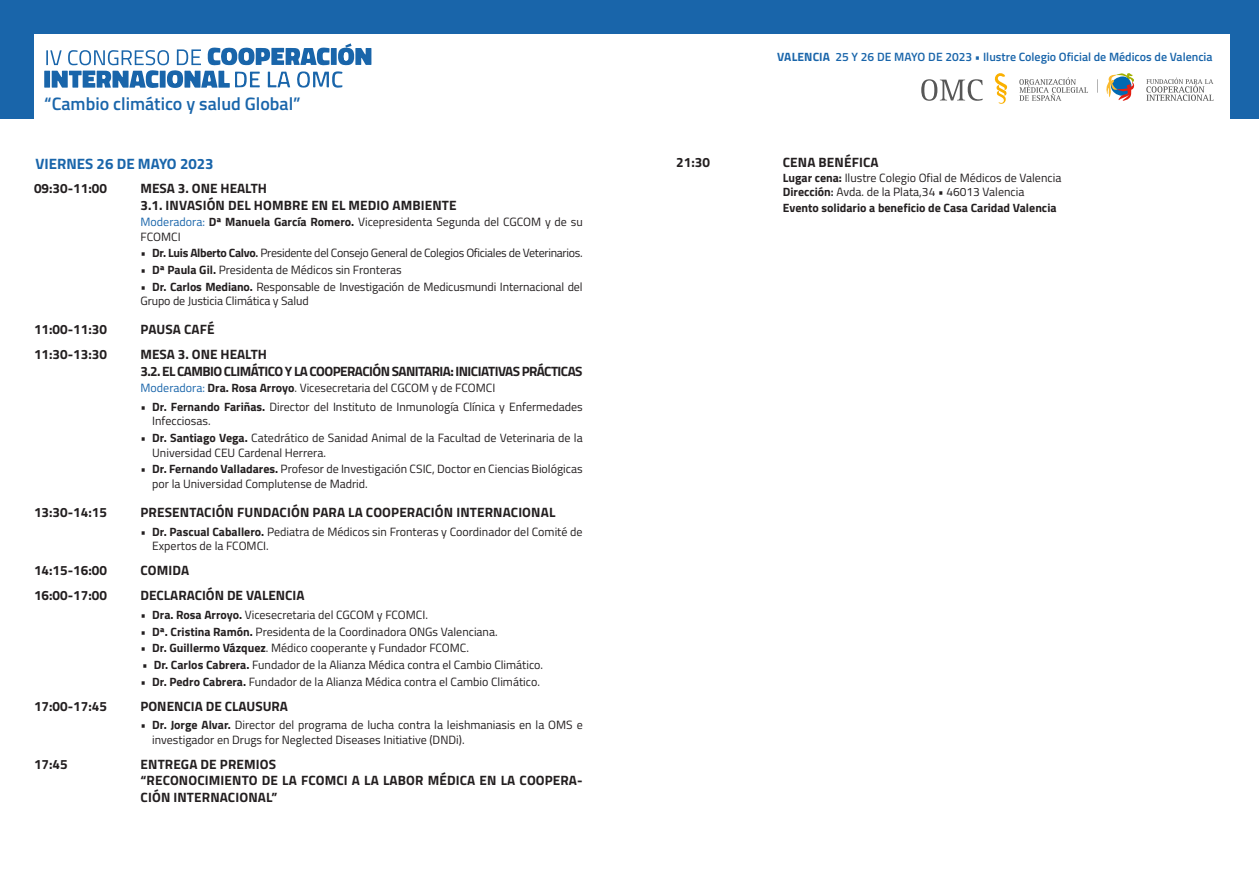
<style>
.page{position:relative;width:1259px;height:893px;background:#fff}
.page>*{position:absolute;margin:0;border:0;box-sizing:border-box;transform-origin:0 0}
.t1{font:600 18px "Titillium";color:#1965aa}
.t2{font:700 15px "Titillium";color:#1965aa}
.t3{font:700 13.5px/16.4px "Titillium";color:#231f20}
.t4{font:700 13.5px/16.4px "Titillium";letter-spacing:-.04em;color:#231f20}
.t5{font:12px/14.5px "Titillium";color:#231f20}
.t6{font:12px "Titillium";letter-spacing:-.025em;color:#231f20}
.t7{font:600 12px "Titillium";color:#1965aa}
.t8{font:700 12px "Titillium";color:#231f20}
.s1{color:#1965aa}
.s2{font-weight:700}
.s3{font-weight:600}
</style>
<div class="page">
<div style="left:0;top:0;width:1259px;height:119px;background:#1965aa"></div>
<div style="left:34px;top:34px;width:1195px;height:93px;background:#fff"></div>
<svg style="left:44px;top:43px;width:327px;height:45px"></svg>
<svg style="left:921px;top:73px;width:292px;height:31px"></svg>
<h1 class="t1" style="left:44px;top:90px;width:258px">“Cambio climático y salud Global”</h1>
<p class="t2" style="left:36px;top:152px;width:180px">VIERNES 26 DE MAYO 2023</p>
<p class="t3" style="left:34px;top:180px;width:74px">09:30-11:00</p>
<p class="t3" style="left:141px;top:180px;width:318px">MESA 3. ONE HEALTH<br>3.1. INVASIÓN DEL HOMBRE EN EL MEDIO AMBIENTE</p>
<p class="t5" style="left:141px;top:214px;width:444px"><span class="s1">Moderadora:</span> <span class="s2">Dª Manuela García Romero.</span> Vicepresidenta Segunda del CGCOM y de su<br>FCOMCI</p>
<p class="t6" style="left:141px;top:244px;width:444px">• <span class="s2">Dr. Luis Alberto Calvo</span><span class="s3">.</span> Presidente del Consejo General de Colegios Oficiales de Veterinarios.</p>
<p class="t5" style="left:141px;top:262px;width:263px">• <span class="s2">Dª Paula Gil.</span> Presidenta de Médicos sin Fronteras</p>
<p class="t5" style="left:141px;top:279px;width:443px">• <span class="s2">Dr. Carlos Mediano.</span> Responsable de Investigación de Medicusmundi Internacional del<br>Grupo de Justicia Climática y Salud</p>
<p class="t3" style="left:34px;top:321px;width:74px">11:00-11:30</p>
<p class="t3" style="left:141px;top:321px;width:76px">PAUSA CAFÉ</p>
<p class="t3" style="left:34px;top:346px;width:74px">11:30-13:30</p>
<p class="t4" style="left:141px;top:346px;width:443px">MESA 3. ONE HEALTH<br>3.2. EL CAMBIO CLIMÁTICO Y LA COOPERACIÓN SANITARIA: INICIATIVAS PRÁCTICAS</p>
<p class="t5" style="left:141px;top:380px;width:356px"><span class="s1">Moderadora:</span> <span class="s2">Dra. Rosa Arroyo</span>. Vicesecretaria del CGCOM y de FCOMCI</p>
<p class="t5" style="left:152px;top:399px;width:432px;text-indent:-12px">• <span class="s2">Dr. Fernando Fariñas.</span> Director del Instituto de Inmunología Clínica y Enfermedades<br>Infecciosas.</p>
<p class="t5" style="left:152px;top:430px;width:432px;text-indent:-12px">• <span class="s2">Dr. Santiago Vega.</span> Catedrático de Sanidad Animal de la Facultad de Veterinaria de la<br>Universidad CEU Cardenal Herrera.</p>
<p class="t5" style="left:152px;top:461px;width:432px;text-indent:-12px">• <span class="s2">Dr. Fernando Valladares.</span> Profesor de Investigación CSIC, Doctor en Ciencias Biológicas por la Universidad Complutense de Madrid.</p>
<p class="t3" style="left:34px;top:503px;width:74px">13:30-14:15</p>
<p class="t3" style="left:141px;top:503px;width:416px">PRESENTACIÓN FUNDACIÓN PARA LA COOPERACIÓN INTERNACIONAL</p>
<p class="t5" style="left:152px;top:524px;width:432px;text-indent:-12px">• <span class="s2">Dr. Pascual Caballero.</span> Pediatra de Médicos sin Fronteras y Coordinador del Comité de<br>Expertos de la FCOMCI.</p>
<p class="t3" style="left:34px;top:562px;width:74px">14:15-16:00</p>
<p class="t3" style="left:141px;top:562px;width:50px">COMIDA</p>
<p class="t3" style="left:34px;top:587px;width:74px">16:00-17:00</p>
<p class="t3" style="left:141px;top:587px;width:165px">DECLARACIÓN DE VALENCIA</p>
<p class="t5" style="left:141px;top:607px;width:289px">• <span class="s2">Dra. Rosa Arroyo.</span> Vicesecretaria del CGCOM y FCOMCI.</p>
<p class="t5" style="left:141px;top:624px;width:359px">• <span class="s2">Dª. Cristina Ramón.</span> Presidenta de la Coordinadora ONGs Valenciana.</p>
<p class="t5" style="left:141px;top:640px;width:330px">• <span class="s2">Dr. Guillermo Vázquez</span>. Médico cooperante y Fundador FCOMC.</p>
<p class="t5" style="left:142px;top:657px;width:403px">• <span class="s2">Dr. Carlos Cabrera.</span> Fundador de la Alianza Médica contra el Cambio Climático.</p>
<p class="t5" style="left:141px;top:674px;width:401px">• <span class="s2">Dr. Pedro Cabrera.</span> Fundador de la Alianza Médica contra el Cambio Climático.</p>
<p class="t3" style="left:34px;top:697px;width:74px">17:00-17:45</p>
<p class="t3" style="left:141px;top:697px;width:149px">PONENCIA DE CLAUSURA</p>
<p class="t5" style="left:152px;top:717px;width:432px;text-indent:-12px">• <span class="s2">Dr. Jorge Alvar.</span> Director del programa de lucha contra la leishmaniasis en la OMS e investigador en Drugs for Neglected Diseases Initiative (DNDi).</p>
<p class="t3" style="left:34px;top:755px;width:35px">17:45</p>
<p class="t3" style="left:141px;top:755px;width:444px">ENTREGA DE PREMIOS<br>“RECONOCIMIENTO DE LA FCOMCI A LA LABOR MÉDICA EN LA COOPERA-<br>CIÓN INTERNACIONAL”</p>
<p class="t7" style="left:777px;top:48px;width:437px"><span class="s2">VALENCIA</span> 25 Y 26 DE MAYO DE 2023 • Ilustre Colegio Oficial de Médicos de Valencia</p>
<p class="t3" style="left:676px;top:154px;width:35px">21:30</p>
<p class="t3" style="left:783px;top:154px;width:97px">CENA BENÉFICA</p>
<p class="t5" style="left:783px;top:170px;width:280px"><span class="s2">Lugar cena:</span> Ilustre Colegio Ofial de Médicos de Valencia<br><span class="s2">Dirección</span><span class="s3">:</span> Avda. de la Plata,34 • 46013 Valencia</p>
<p class="t8" style="left:783px;top:199px;width:275px">Evento solidario a beneficio de Casa Caridad Valencia</p>
</div>
